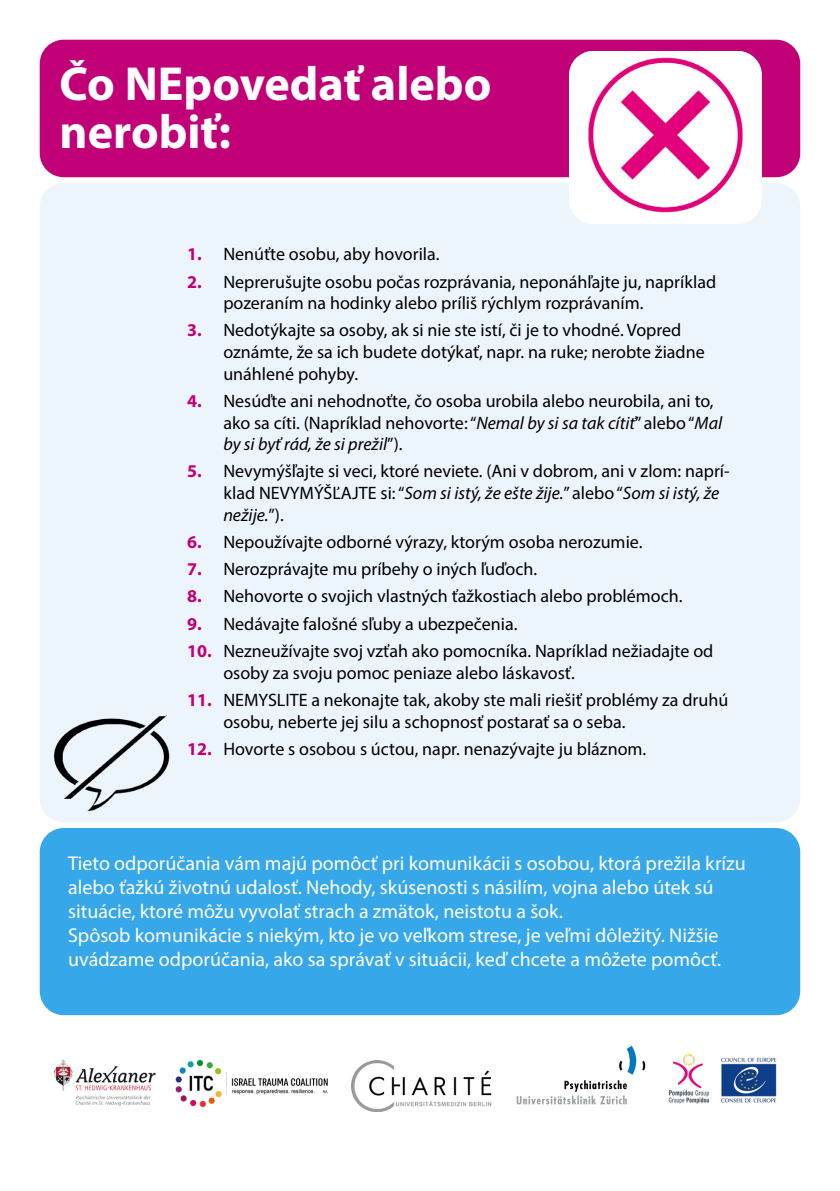
<style>
.page{position:relative;width:840px;height:1191px;background:#fff}
.page>*{position:absolute;margin:0;border:0;box-sizing:border-box;transform-origin:0 0}
.t1{font:700 48px/48px "Myriad Pro";color:#fff}
.t2{font:20px/24px "Myriad Pro";color:#fff}
.t3{font:18px/21.6px "Myriad Pro";color:#000}
.s1{font-weight:700;color:#c10077}
.s2{font-style:italic}
</style>
<div class="page">
<div style="left:40px;top:183px;width:759px;height:639px;background:#edf5fc;border-radius:24px"></div>
<div style="left:40px;top:40px;width:759px;height:137px;background:#c10077;border-radius:24px"></div>
<div style="left:568px;top:51px;width:193px;height:173px;background:#fff;border-radius:24px"></div>
<img style="left:584px;top:51px;width:162px;height:162px">
<div style="left:40px;top:828px;width:759px;height:187px;background:#36a7e9;border-radius:24px"></div>
<img style="left:45px;top:715px;width:125px;height:107px">
<img style="left:53px;top:1059px;width:103px;height:47px">
<img style="left:668px;top:1053px;width:109px;height:51px">
<img style="left:175px;top:1059px;width:153px;height:49px">
<img style="left:516px;top:1045px;width:130px;height:59px">
<img style="left:351px;top:1060px;width:140px;height:51px">
<h1 class="t1" style="left:60px;top:58px;width:433px">Čo NEpovedať alebo nerobiť:</h1>
<p class="t3" style="left:187px;top:243px;width:254px"><span class="s1">1.</span> Nenúťte osobu, aby hovorila.</p>
<p class="t3" style="left:223px;top:270px;width:494px;text-indent:-36px"><span class="s1">2.</span> Neprerušujte osobu počas rozprávania, neponáhľajte ju, napríklad pozeraním na hodinky alebo príliš rýchlym rozprávaním.</p>
<p class="t3" style="left:223px;top:319px;width:482px;text-indent:-36px"><span class="s1">3.</span> Nedotýkajte sa osoby, ak si nie ste istí, či je to vhodné. Vopred oznámte, že sa ich budete dotýkať, napr. na ruke; nerobte žiadne unáhlené pohyby.</p>
<p class="t3" style="left:223px;top:390px;width:500px;text-indent:-36px"><span class="s1">4.</span> Nesúďte ani nehodnoťte, čo osoba urobila alebo neurobila, ani to, ako sa cíti. (Napríklad nehovorte: “<span class="s2">Nemal by si sa tak cítiť</span>” alebo “<span class="s2">Mal by si byť rád, že si prežil</span>”).</p>
<p class="t3" style="left:223px;top:460px;width:507px;text-indent:-36px"><span class="s1">5.</span> Nevymýšľajte si veci, ktoré neviete. (Ani v dobrom, ani v zlom: naprí&shy;klad NEVYMÝŠĽAJTE si: “<span class="s2">Som si istý, že ešte žije.</span>” alebo “<span class="s2">Som si istý, že nežije.</span>”).</p>
<p class="t3" style="left:187px;top:531px;width:456px"><span class="s1">6.</span> Nepoužívajte odborné výrazy, ktorým osoba nerozumie.</p>
<p class="t3" style="left:187px;top:558px;width:351px"><span class="s1">7.</span> Nerozprávajte mu príbehy o iných ľuďoch.</p>
<p class="t3" style="left:187px;top:585px;width:496px"><span class="s1">8.</span> Nehovorte o svojich vlastných ťažkostiach alebo problémoch.</p>
<p class="t3" style="left:187px;top:612px;width:331px"><span class="s1">9.</span> Nedávajte falošné sľuby a ubezpečenia.</p>
<p class="t3" style="left:223px;top:640px;width:491px;text-indent:-36px"><span class="s1">10.</span> Nezneužívajte svoj vzťah ako pomocníka. Napríklad nežiadajte od osoby za svoju pomoc peniaze alebo láskavosť.</p>
<p class="t3" style="left:223px;top:689px;width:506px;text-indent:-36px"><span class="s1">11.</span> NEMYSLITE a nekonajte tak, akoby ste mali riešiť problémy za druhú osobu, neberte jej silu a schopnosť postarať sa o seba.</p>
<p class="t3" style="left:187px;top:737px;width:460px"><span class="s1">12.</span> Hovorte s osobou s úctou, napr. nenazývajte ju bláznom.</p>
<p class="t2" style="left:68px;top:851px;width:679px">Tieto odporúčania vám majú pomôcť pri komunikácii s osobou, ktorá prežila krízu alebo ťažkú životnú udalosť. Nehody, skúsenosti s násilím, vojna alebo útek sú situácie, ktoré môžu vyvolať strach a zmätok, neistotu a šok.<br>Spôsob komunikácie s niekým, kto je vo veľkom strese, je veľmi dôležitý. Nižšie uvádzame odporúčania, ako sa správať v situácii, keď chcete a môžete pomôcť.</p>
</div>
